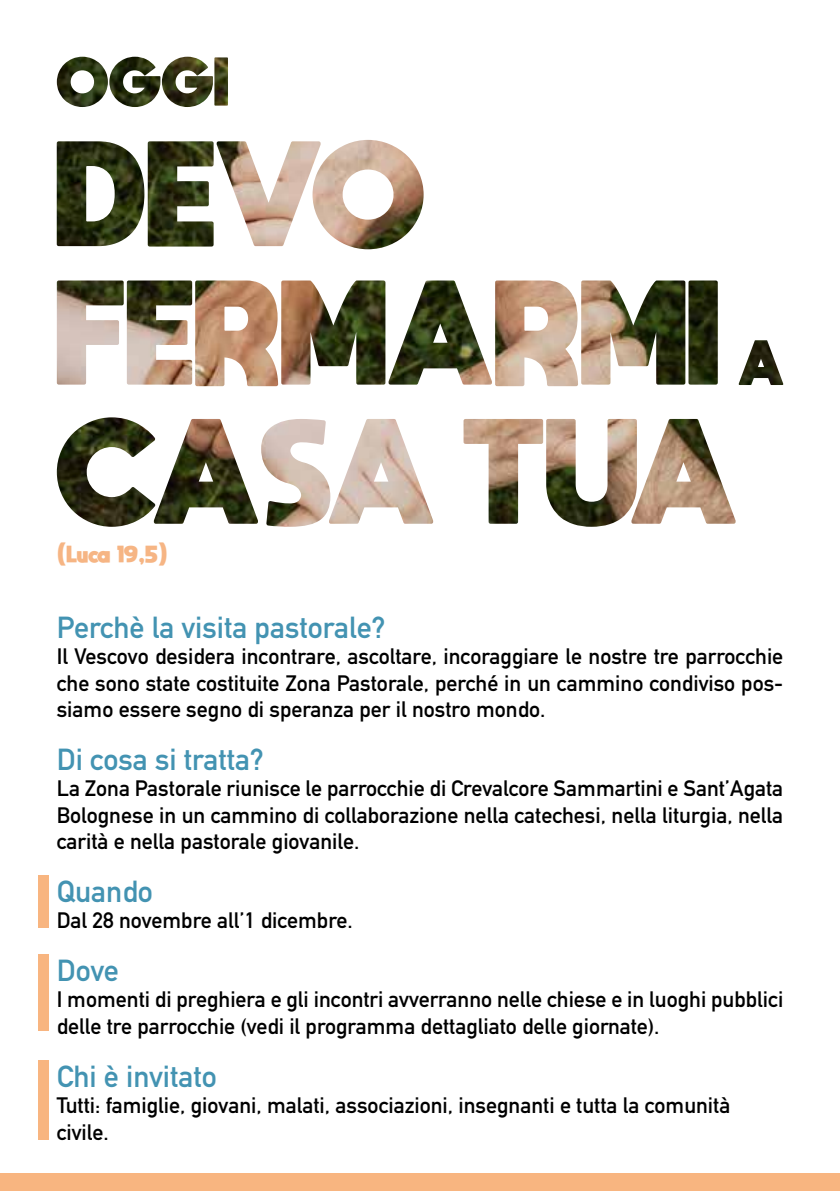
<style>
.page{position:relative;width:840px;height:1191px;background:#fff}
.page>*{position:absolute;margin:0;border:0;box-sizing:border-box;transform-origin:0 0}
.t1{font:700 30px "DIN Alternate";color:#4393b2}
.t2{font:700 22px/26.4px "DIN Alternate";color:#000}
.t3{font:800 16.6px "moon get";color:#f6b584}
</style>
<div class="page">
<div style="left:0;top:1174px;width:839px;height:17px;background:#f8b580"></div>
<img style="left:57px;top:417px;width:97px;height:110px">
<img style="left:154px;top:419px;width:104px;height:105px">
<img style="left:261px;top:419px;width:68px;height:108px">
<img style="left:329px;top:419px;width:104px;height:105px">
<img style="left:463px;top:419px;width:80px;height:105px">
<img style="left:546px;top:419px;width:85px;height:108px">
<img style="left:148px;top:141px;width:65px;height:105px">
<img style="left:216px;top:141px;width:96px;height:105px">
<img style="left:312px;top:140px;width:111px;height:109px">
<img style="left:57px;top:57px;width:103px;height:50px">
<img style="left:162px;top:57px;width:66px;height:50px">
<img style="left:738px;top:340px;width:44px;height:45px">
<img style="left:631px;top:419px;width:104px;height:105px">
<img style="left:57px;top:280px;width:67px;height:104px">
<img style="left:127px;top:280px;width:65px;height:104px">
<img style="left:195px;top:280px;width:83px;height:106px">
<img style="left:281px;top:280px;width:104px;height:104px">
<img style="left:388px;top:280px;width:103px;height:104px">
<img style="left:495px;top:280px;width:82px;height:106px">
<img style="left:581px;top:280px;width:104px;height:104px">
<img style="left:688px;top:280px;width:29px;height:104px">
<img style="left:57px;top:141px;width:87px;height:105px">
<div style="left:38px;top:875px;width:10px;height:53px;background:#f8b580"></div>
<div style="left:38px;top:954px;width:10px;height:77px;background:#f8b580"></div>
<div style="left:38px;top:1060px;width:10px;height:79px;background:#f8b580"></div>
<p class="t3" style="left:57px;top:543px;width:113px">(Luca 19,5)</p>
<h1 class="t1" style="left:57px;top:604px;width:330px">Perchè la visita pastorale?</h1>
<p class="t2" style="left:57px;top:641px;width:727px;text-align:justify">Il Vescovo desidera incontrare, ascoltare, incoraggiare le nostre tre parrocchie che sono state costituite Zona Pastorale, perché in un cammino condiviso pos&shy;siamo essere segno di speranza per il nostro mondo.</p>
<h1 class="t1" style="left:57px;top:736px;width:209px">Di cosa si tratta?</h1>
<p class="t2" style="left:57px;top:773px;width:727px;text-align:justify">La Zona Pastorale riunisce le parrocchie di Crevalcore Sammartini e Sant’Agata Bolognese in un cammino di collaborazione nella catechesi, nella liturgia, nella carità e nella pastorale giovanile.</p>
<h1 class="t1" style="left:57px;top:868px;width:98px">Quando</h1>
<p class="t2" style="left:57px;top:905px;width:297px">Dal 28 novembre all’1 dicembre.</p>
<h1 class="t1" style="left:57px;top:947px;width:64px">Dove</h1>
<p class="t2" style="left:57px;top:985px;width:727px">I momenti di preghiera e gli incontri avverranno nelle chiese e in luoghi pubblici delle tre parrocchie (vedi il programma dettagliato delle giornate).</p>
<h1 class="t1" style="left:57px;top:1053px;width:161px">Chi è invitato</h1>
<p class="t2" style="left:57px;top:1090px;width:674px">Tutti: famiglie, giovani, malati, associazioni, insegnanti e tutta la comunità civile.</p>
</div>
